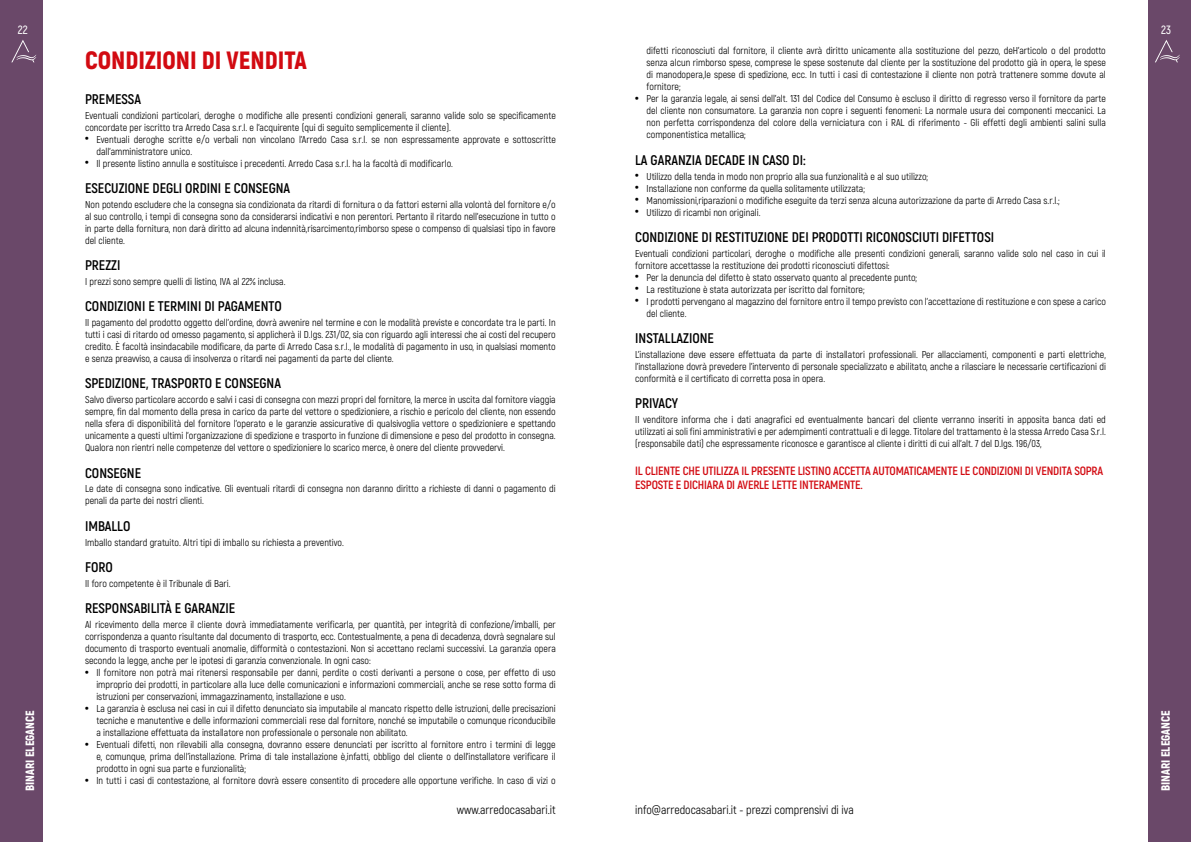
<style>
.page{position:relative;width:1191px;height:842px;background:#fff}
.page>*{position:absolute;margin:0;border:0;box-sizing:border-box;transform-origin:0 0}
.t1{font:900 25px "Akrobat";color:#d20a11}
.t2{font:700 14px "Akrobat";color:#000}
.t3{font:700 12px/14px "Akrobat";letter-spacing:-.015em;color:#d20a11}
.t4{font:12px "Akrobat";color:#000}
.t5{font:900 12px "Akrobat";color:#fff}
.t6{font:600 12px "Akrobat";color:#fff}
.t7{font:10px/12px "Akrobat";color:#000;text-align:justify}
.s1{font-weight:900;font-size:15px}
</style>
<div class="page">
<div style="left:1148px;top:0;width:43px;height:842px;background:#6a4869"></div>
<div style="left:0;top:0;width:43px;height:842px;background:#6a4869"></div>
<svg style="left:11px;top:40px;width:25px;height:22px"></svg>
<svg style="left:1155px;top:40px;width:24px;height:22px"></svg>
<p class="t6" style="left:18px;top:23px;width:11px">22</p>
<p class="t6" style="left:1161px;top:23px;width:11px">23</p>
<p class="t7" style="left:646px;top:45px;width:461px">difetti riconosciuti dal fornitore, il cliente avrà diritto unicamente alla sostituzione del pezzo, deH’articolo o del prodotto senza alcun rimborso spese, comprese le spese sostenute dal cliente per la sostituzione del prodotto già in opera, le spese di manodopera,le spese di spedizione, ecc. In tutti i casi di contestazione il cliente non potrà trattenere somme dovute al fornitore;</p>
<p class="t7" style="left:646px;top:93px;width:461px;text-indent:-11px"><span class="s1">•</span> Per la garanzia legale, ai sensi dell’alt. 131 del Codice del Consumo è escluso il diritto di regresso verso il fornitore da parte del cliente non consumatore. La garanzia non copre i seguenti fenomeni: La normale usura dei componenti meccanici. La non perfetta corrispondenza del colore della verniciatura con i RAL di riferimento - Gli effetti degli ambienti salini sulla componentistica metallica;</p>
<h2 class="t2" style="left:635px;top:151px;width:172px">LA GARANZIA DECADE IN CASO DI:</h2>
<p class="t7" style="left:635px;top:170px;width:294px"><span class="s1">•</span> Utilizzo della tenda in modo non proprio alla sua funzionalità e al suo utilizzo;</p>
<p class="t7" style="left:635px;top:182px;width:231px"><span class="s1">•</span> Installazione non conforme da quella solitamente utilizzata;</p>
<p class="t7" style="left:635px;top:194px;width:426px"><span class="s1">•</span> Manomissioni,riparazioni o modifiche eseguite da terzi senza alcuna autorizzazione da parte di Arredo Casa s.r.l.;</p>
<p class="t7" style="left:635px;top:206px;width:127px"><span class="s1">•</span> Utilizzo di ricambi non originali.</p>
<h2 class="t2" style="left:635px;top:228px;width:360px">CONDIZIONE DI RESTITUZIONE DEI PRODOTTI RICONOSCIUTI DIFETTOSI</h2>
<p class="t7" style="left:635px;top:247px;width:472px">Eventuali condizioni particolari, deroghe o modifiche alle presenti condizioni generali, saranno valide solo nel caso in cui il fornitore accettasse la restituzione dei prodotti riconosciuti difettosi:</p>
<p class="t7" style="left:635px;top:271px;width:283px"><span class="s1">•</span> Per la denuncia del difetto è stato osservato quanto al precedente punto;</p>
<p class="t7" style="left:635px;top:283px;width:231px"><span class="s1">•</span> La restituzione è stata autorizzata per iscritto dal fornitore;</p>
<p class="t7" style="left:646px;top:295px;width:461px;text-indent:-11px"><span class="s1">•</span> I prodotti pervengano al magazzino del fornitore entro il tempo previsto con l’accettazione di restituzione e con spese a carico del cliente.</p>
<h2 class="t2" style="left:635px;top:329px;width:80px">INSTALLAZIONE</h2>
<p class="t7" style="left:635px;top:348px;width:472px">L’installazione deve essere effettuata da parte di installatori professionali. Per allacciamenti, componenti e parti elettriche, l’installazione dovrà prevedere l’intervento di personale specializzato e abilitato, anche a rilasciare le necessarie certificazioni di conformità e il certificato di corretta posa in opera.</p>
<h2 class="t2" style="left:635px;top:395px;width:45px">PRIVACY</h2>
<p class="t7" style="left:635px;top:414px;width:472px">II venditore informa che i dati anagrafici ed eventualmente bancari del cliente verranno inseriti in apposita banca dati ed utilizzati ai soli fini amministrativi e per adempimenti contrattuali e di legge. Titolare del trattamento è la stessa Arredo Casa S.r.l. (responsabile dati) che espressamente riconosce e garantisce al cliente i diritti di cui all’alt. 7 del D.lgs. 196/03,</p>
<p class="t3" style="left:635px;top:464px;width:469px">IL CLIENTE CHE UTILIZZA IL PRESENTE LISTINO ACCETTA AUTOMATICAMENTE LE CONDIZIONI DI VENDITA SOPRA<br>ESPOSTE E DICHIARA DI AVERLE LETTE INTERAMENTE.</p>
<h1 class="t1" style="left:85px;top:44px;width:223px">CONDIZIONI DI VENDITA</h1>
<h2 class="t2" style="left:85px;top:90px;width:58px">PREMESSA</h2>
<p class="t7" style="left:85px;top:109px;width:472px">Eventuali condizioni particolari, deroghe o modifiche alle presenti condizioni generali, saranno valide solo se specificamente concordate per iscritto tra Arredo Casa s.r.l. e l’acquirente (qui di seguito semplicemente il cliente).</p>
<p class="t7" style="left:96px;top:133px;width:461px;text-indent:-11px"><span class="s1">•</span> Eventuali deroghe scritte e/o verbali non vincolano l’Arredo Casa s.r.l. se non espressamente approvate e sottoscritte dall’amministratore unico.</p>
<p class="t7" style="left:85px;top:157px;width:369px"><span class="s1">•</span> Il presente listino annulla e sostituisce i precedenti. Arredo Casa s.r.l. ha la facoltà di modificarlo.</p>
<h2 class="t2" style="left:85px;top:179px;width:206px">ESECUZIONE DEGLI ORDINI E CONSEGNA</h2>
<p class="t7" style="left:85px;top:198px;width:472px">Non potendo escludere che la consegna sia condizionata da ritardi di fornitura o da fattori esterni alla volontà del fornitore e/o al suo controllo, i tempi di consegna sono da considerarsi indicativi e non perentori. Pertanto il ritardo nell’esecuzione in tutto o in parte della fornitura, non darà diritto ad alcuna indennità,risarcimento,rimborso spese o compenso di qualsiasi tipo in favore del cliente.</p>
<h2 class="t2" style="left:85px;top:256px;width:37px">PREZZI</h2>
<p class="t7" style="left:85px;top:275px;width:202px">I prezzi sono sempre quelli di listino, IVA al 22% inclusa.</p>
<h2 class="t2" style="left:85px;top:298px;width:198px">CONDIZIONI E TERMINI DI PAGAMENTO</h2>
<p class="t7" style="left:85px;top:317px;width:472px">II pagamento del prodotto oggetto dell’ordine, dovrà avvenire nel termine e con le modalità previste e concordate tra le parti. In tutti i casi di ritardo od omesso pagamento, si applicherà il D.lgs. 231/02, sia con riguardo agli interessi che ai costi del recupero credito. È facoltà insindacabile modificare, da parte di Arredo Casa s.r.l., le modalità di pagamento in uso, in qualsiasi momento e senza preavviso, a causa di insolvenza o ritardi nei pagamenti da parte del cliente.</p>
<h2 class="t2" style="left:85px;top:375px;width:197px">SPEDIZIONE, TRASPORTO E CONSEGNA</h2>
<p class="t7" style="left:85px;top:394px;width:472px">Salvo diverso particolare accordo e salvi i casi di consegna con mezzi propri del fornitore, la merce in uscita dal fornitore viaggia sempre, fin dal momento della presa in carico da parte del vettore o spedizioniere, a rischio e pericolo del cliente, non essendo nella sfera di disponibilità del fornitore l’operato e le garanzie assicurative di qualsivoglia vettore o spedizioniere e spettando unicamente a questi ultimi l’organizzazione di spedizione e trasporto in funzione di dimensione e peso del prodotto in consegna.<br>Qualora non rientri nelle competenze del vettore o spedizioniere lo scarico merce, è onere del cliente provvedervi.</p>
<h2 class="t2" style="left:85px;top:464px;width:58px">CONSEGNE</h2>
<p class="t7" style="left:85px;top:483px;width:472px">Le date di consegna sono indicative. Gli eventuali ritardi di consegna non daranno diritto a richieste di danni o pagamento di penali da parte dei nostri clienti.</p>
<h2 class="t2" style="left:85px;top:517px;width:47px">IMBALLO</h2>
<p class="t7" style="left:85px;top:536px;width:260px">Imballo standard gratuito. Altri tipi di imballo su richiesta a preventivo.</p>
<h2 class="t2" style="left:85px;top:558px;width:29px">FORO</h2>
<p class="t7" style="left:85px;top:577px;width:147px">II foro competente è il Tribunale di Bari.</p>
<h2 class="t2" style="left:85px;top:599px;width:152px">RESPONSABILITÀ E GARANZIE</h2>
<p class="t7" style="left:85px;top:618px;width:472px">Al ricevimento della merce il cliente dovrà immediatamente verificarla, per quantità, per integrità di confezione/imballi, per corrispondenza a quanto risultante dal documento di trasporto, ecc. Contestualmente, a pena di decadenza, dovrà segnalare sul documento di trasporto eventuali anomalie, difformità o contestazioni. Non si accettano reclami successivi. La garanzia opera secondo la legge, anche per le ipotesi di garanzia convenzionale. In ogni caso:</p>
<p class="t7" style="left:96px;top:666px;width:461px;text-indent:-11px"><span class="s1">•</span> Il fornitore non potrà mai ritenersi responsabile per danni, perdite o costi derivanti a persone o cose, per effetto di uso improprio dei prodotti, in particolare alla luce delle comunicazioni e informazioni commerciali, anche se rese sotto forma di istruzioni per conservazioni, immagazzinamento, installazione e uso.</p>
<p class="t7" style="left:96px;top:702px;width:461px;text-indent:-11px"><span class="s1">•</span> La garanzia è esclusa nei casi in cui il difetto denunciato sia imputabile al mancato rispetto delle istruzioni, delle precisazioni tecniche e manutentive e delle informazioni commerciali rese dal fornitore, nonché se imputabile o comunque riconducibile a installazione effettuata da installatore non professionale o personale non abilitato.</p>
<p class="t7" style="left:96px;top:738px;width:461px;text-indent:-11px"><span class="s1">•</span> Eventuali difetti, non rilevabili alla consegna, dovranno essere denunciati per iscritto al fornitore entro i termini di legge e, comunque, prima dell’installazione. Prima di tale installazione è,infatti, obbligo del cliente o dell’installatore verificare il prodotto in ogni sua parte e funzionalità;</p>
<p class="t7" style="left:85px;top:774px;width:472px"><span class="s1">•</span> In tutti i casi di contestazione, al fornitore dovrà essere consentito di procedere alle opportune verifiche. In caso di vizi o</p>
<p class="t5" style="left:22px;top:791px;width:82px;rotate:-90deg">BINARI ELEGANCE</p>
<p class="t5" style="left:1157px;top:791px;width:82px;rotate:-90deg">BINARI ELEGANCE</p>
<p class="t4" style="left:457px;top:802px;width:100px">www.arredocasabari.it</p>
<p class="t4" style="left:635px;top:802px;width:220px">info@arredocasabari.it - prezzi comprensivi di iva</p>
</div>
